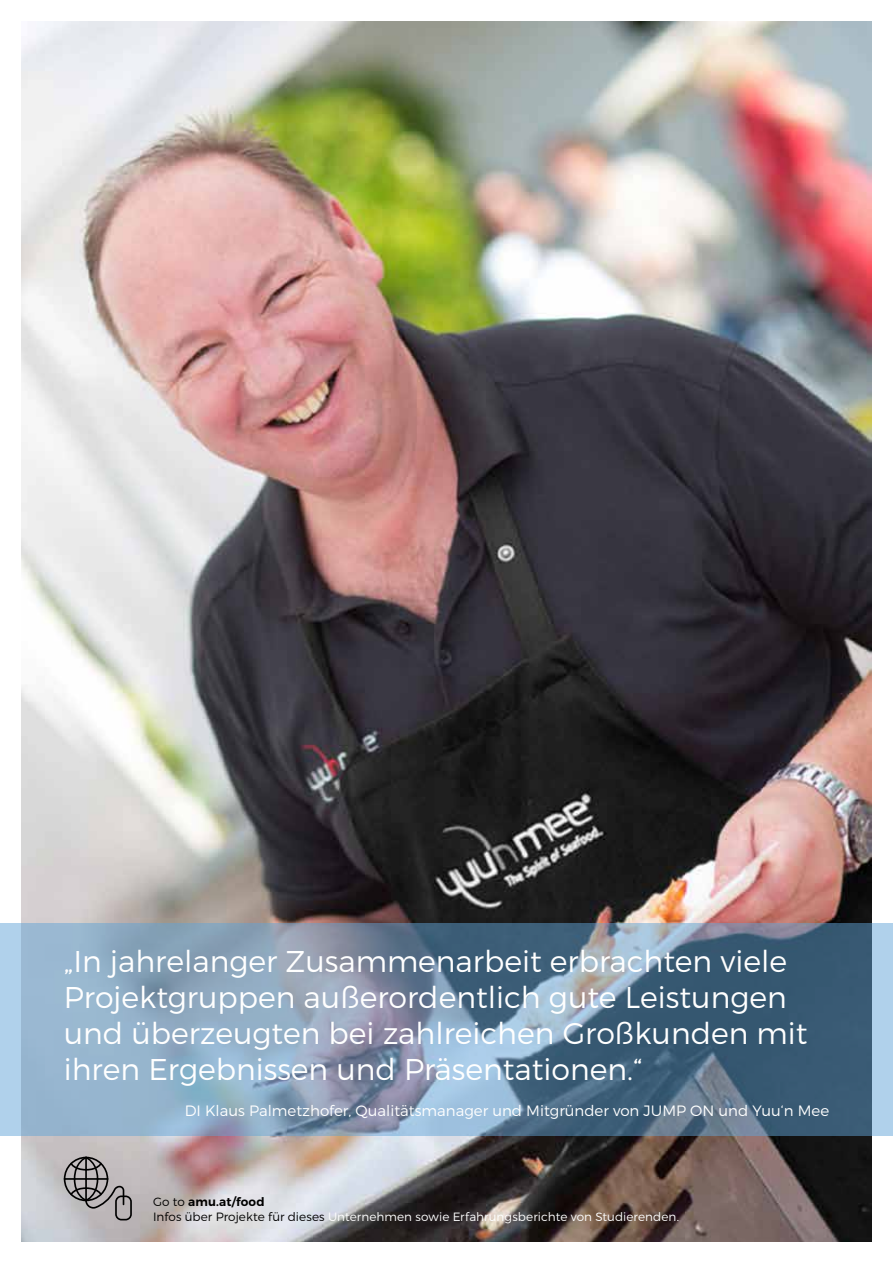
<style>
.page{position:relative;width:893px;height:1263px;background:#fff}
.page>*{position:absolute;margin:0;border:0;box-sizing:border-box;transform-origin:0 0}
.t1{font:300 30px/36px "Montserrat";color:#fff}
.t2{font:300 15px "Montserrat";color:#fff}
.t3{font:300 12px/15px "Montserrat";letter-spacing:.005em;color:#fff}
.s1{color:#000}
.s2{font-weight:600;color:#000}
</style>
<div class="page">
<img style="left:21px;top:21px;width:851px;height:1221px">
<svg style="left:0;top:923px;width:893px;height:212px;background:#728da5"></svg>
<svg style="left:64px;top:1156px;width:68px;height:64px;background:#9b9799"></svg>
<p class="t1" style="left:64px;top:942px;width:745px">„In jahrelanger Zusammenarbeit erbrachten viele Projektgruppen außerordentlich gute Leistungen und überzeugten bei zahlreichen Großkunden mit ihren Ergebnissen und Präsentationen.“</p>
<p class="t2" style="left:185px;top:1101px;width:646px">DI Klaus Palmetzhofer, Qualitätsmanager und Mitgründer von JUMP ON und Yuu‘n Mee</p>
<p class="t3" style="left:153px;top:1194px;width:527px"><span class="s1">Go to</span> <span class="s2">amu.at/food<br></span><span class="s1">Infos über Projekte für dieses</span> Unternehmen sowie Erfahrungsberichte von Studierenden.</p>
</div>
